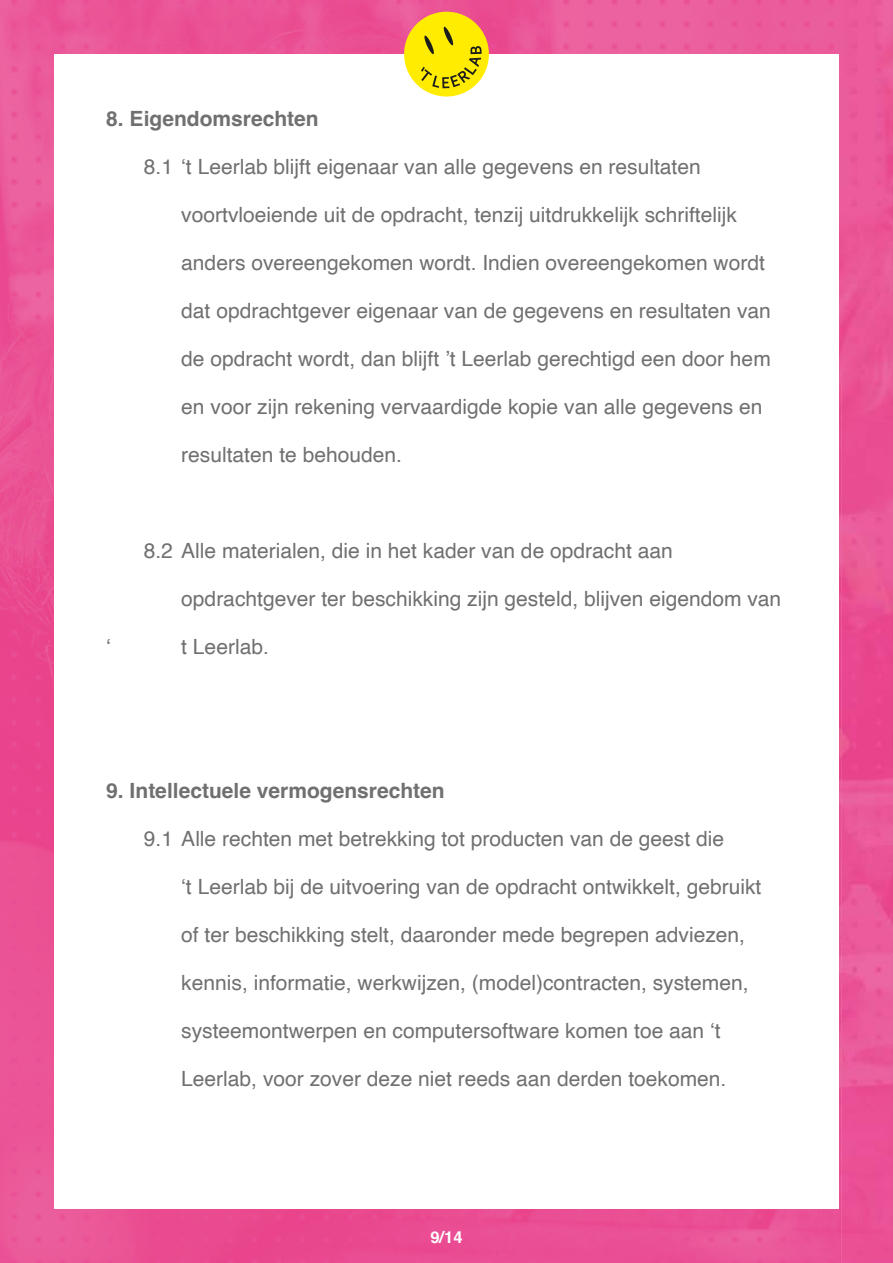
<style>
.page{position:relative;width:893px;height:1263px;background:#fff}
.page>*{position:absolute;margin:0;border:0;box-sizing:border-box;transform-origin:0 0}
.t1{font:21px "Helvetica";color:#707070}
.t2{font:700 21px "Helvetica";color:#707070}
.t3{font:700 16.5px "Helvetica";color:#fff}
</style>
<div class="page">
<img style="left:0;top:0;width:893px;height:1263px">
<div style="left:54px;top:54px;width:785px;height:1155px;background:#fff"></div>
<div style="left:404px;top:12px;width:85px;height:85px;background:#ffec00;border-radius:50%"></div>
<svg style="left:421px;top:26px;width:61px;height:62px"></svg>
<p class="t2" style="left:106px;top:106px;width:214px">8. Eigendomsrechten</p>
<p class="t1" style="left:144px;top:150px;width:558px">8.1 ‘t Leerlab blijft eigenaar van alle gegevens en resultaten</p>
<p class="t1" style="left:181px;top:198px;width:557px">voortvloeiende uit de opdracht, tenzij uitdrukkelijk schriftelijk</p>
<p class="t1" style="left:181px;top:246px;width:585px">anders overeengekomen wordt. Indien overeengekomen wordt</p>
<p class="t1" style="left:181px;top:294px;width:591px">dat opdrachtgever eigenaar van de gegevens en resultaten van</p>
<p class="t1" style="left:181px;top:342px;width:591px">de opdracht wordt, dan blijft ’t Leerlab gerechtigd een door hem</p>
<p class="t1" style="left:181px;top:390px;width:583px">en voor zijn rekening vervaardigde kopie van alle gegevens en</p>
<p class="t1" style="left:181px;top:438px;width:222px">resultaten te behouden.</p>
<p class="t1" style="left:144px;top:534px;width:530px">8.2 Alle materialen, die in het kader van de opdracht aan</p>
<p class="t1" style="left:181px;top:582px;width:601px">opdrachtgever ter beschikking zijn gesteld, blijven eigendom van</p>
<p class="t1" style="left:106px;top:630px;width:6px">‘</p>
<p class="t1" style="left:181px;top:630px;width:89px">t Leerlab.</p>
<p class="t2" style="left:106px;top:778px;width:340px">9. Intellectuele vermogensrechten</p>
<p class="t1" style="left:144px;top:822px;width:582px">9.1 Alle rechten met betrekking tot producten van de geest die</p>
<p class="t1" style="left:181px;top:870px;width:582px">‘t Leerlab bij de uitvoering van de opdracht ontwikkelt, gebruikt</p>
<p class="t1" style="left:181px;top:918px;width:565px">of ter beschikking stelt, daaronder mede begrepen adviezen,</p>
<p class="t1" style="left:181px;top:967px;width:569px">kennis, informatie, werkwijzen, (model)contracten, systemen,</p>
<p class="t1" style="left:181px;top:1015px;width:541px">systeemontwerpen en computersoftware komen toe aan ‘t</p>
<p class="t1" style="left:181px;top:1063px;width:547px">Leerlab, voor zover deze niet reeds aan derden toekomen.</p>
<p class="t3" style="left:430px;top:1227px;width:34px">9/14</p>
</div>
